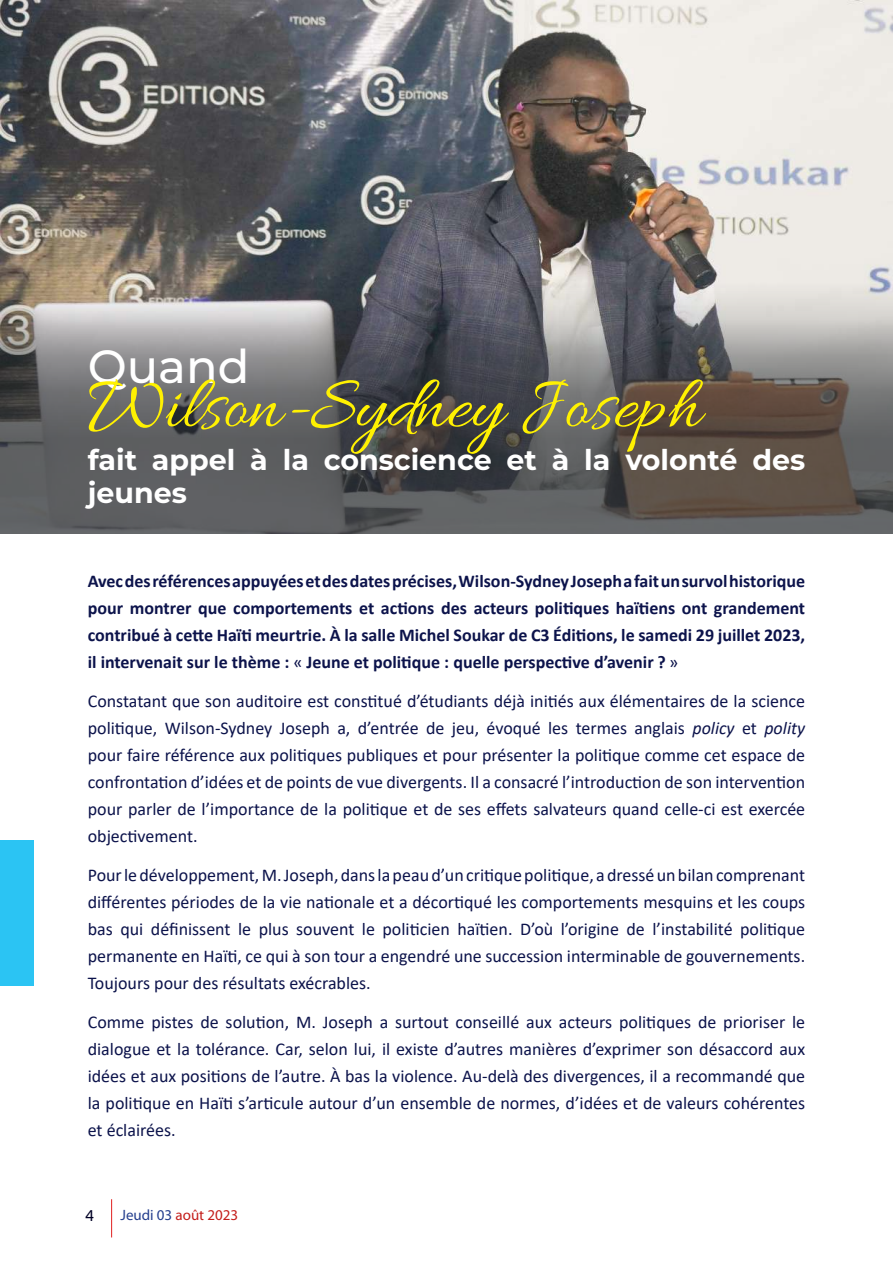
<style>
.page{position:relative;width:893px;height:1263px;background:#fff}
.page>*{position:absolute;margin:0;border:0;box-sizing:border-box;transform-origin:0 0}
.t1{font:76.5px "Allura";color:#fff101}
.t2{font:100 46.5px "Montserrat";color:#fff}
.t3{font:100 28.5px/33px "Montserrat";color:#fff}
.t4{font:18px/27px "Calibri";color:#0c134b;text-align:justify}
.t5{font:700 18px/27px "Calibri";color:#0c134b;text-align:justify}
.t6{font:16.5px "Acumin Pro";color:#000025}
.t7{font:15px "Myriad Pro";color:#c41e1b}
.s1{font-weight:400}
.s2{font-style:italic}
.s3{color:#253f8e}
</style>
<div class="page">
<hr style="left:111px;top:1199px;width:1px;height:38px;background:#e12020">
<img style="left:0;top:0;width:893px;height:283px">
<div style="left:0;top:840px;width:34px;height:145px;background:#2bc4f3"></div>
<svg style="left:0;top:283px;width:893px;height:251px;background:#6b696a"></svg>
<h2 class="t2" style="left:88px;top:335px;width:163px">Quand</h2>
<h1 class="t1" style="left:88px;top:363px;width:615px">Wilson-Sydney Joseph</h1>
<h3 class="t3" style="left:88px;top:442px;width:719px">fait appel à la conscience et à la volonté des jeunes</h3>
<p class="t5" style="left:88px;top:567px;width:719px">Avec des références appuyées et des dates précises, Wilson-Sydney Joseph a fait un survol historique pour montrer que comportements et actions des acteurs politiques haïtiens ont grandement contribué à cette Haïti meurtrie. À la salle Michel Soukar de C3 Éditions, le samedi 29 juillet 2023, il intervenait sur le thème : <span class="s1">«</span> Jeune et politique : quelle perspective d’avenir ? <span class="s1">»</span></p>
<p class="t4" style="left:88px;top:687px;width:719px">Constatant que son auditoire est constitué d’étudiants déjà initiés aux élémentaires de la science politique, Wilson-Sydney Joseph a, d’entrée de jeu, évoqué les termes anglais <span class="s2">policy</span> et <span class="s2">polity </span>pour faire référence aux politiques publiques et pour présenter la politique comme cet espace de confrontation d’idées et de points de vue divergents. Il a consacré l’introduction de son intervention pour parler de l’importance de la politique et de ses effets salvateurs quand celle-ci est exercée objectivement.</p>
<p class="t4" style="left:88px;top:861px;width:719px">Pour le développement, M.Joseph, dans la peau d’un critique politique, a dressé un bilan comprenant différentes périodes de la vie nationale et a décortiqué les comportements mesquins et les coups bas qui définissent le plus souvent le politicien haïtien. D’où l’origine de l’instabilité politique permanente en Haïti, ce qui à son tour a engendré une succession interminable de gouvernements.<br>Toujours pour des résultats exécrables.</p>
<p class="t4" style="left:88px;top:1008px;width:719px">Comme pistes de solution, M. Joseph a surtout conseillé aux acteurs politiques de prioriser le dialogue et la tolérance. Car, selon lui, il existe d’autres manières d’exprimer son désaccord aux idées et aux positions de l’autre. À bas la violence. Au-delà des divergences, il a recommandé que la politique en Haïti s’articule autour d’un ensemble de normes, d’idées et de valeurs cohérentes et éclairées.</p>
<p class="t6" style="left:85px;top:1204px;width:10px">4</p>
<p class="t7" style="left:120px;top:1205px;width:119px"><span class="s3">Jeudi 03</span> août 2023</p>
</div>
